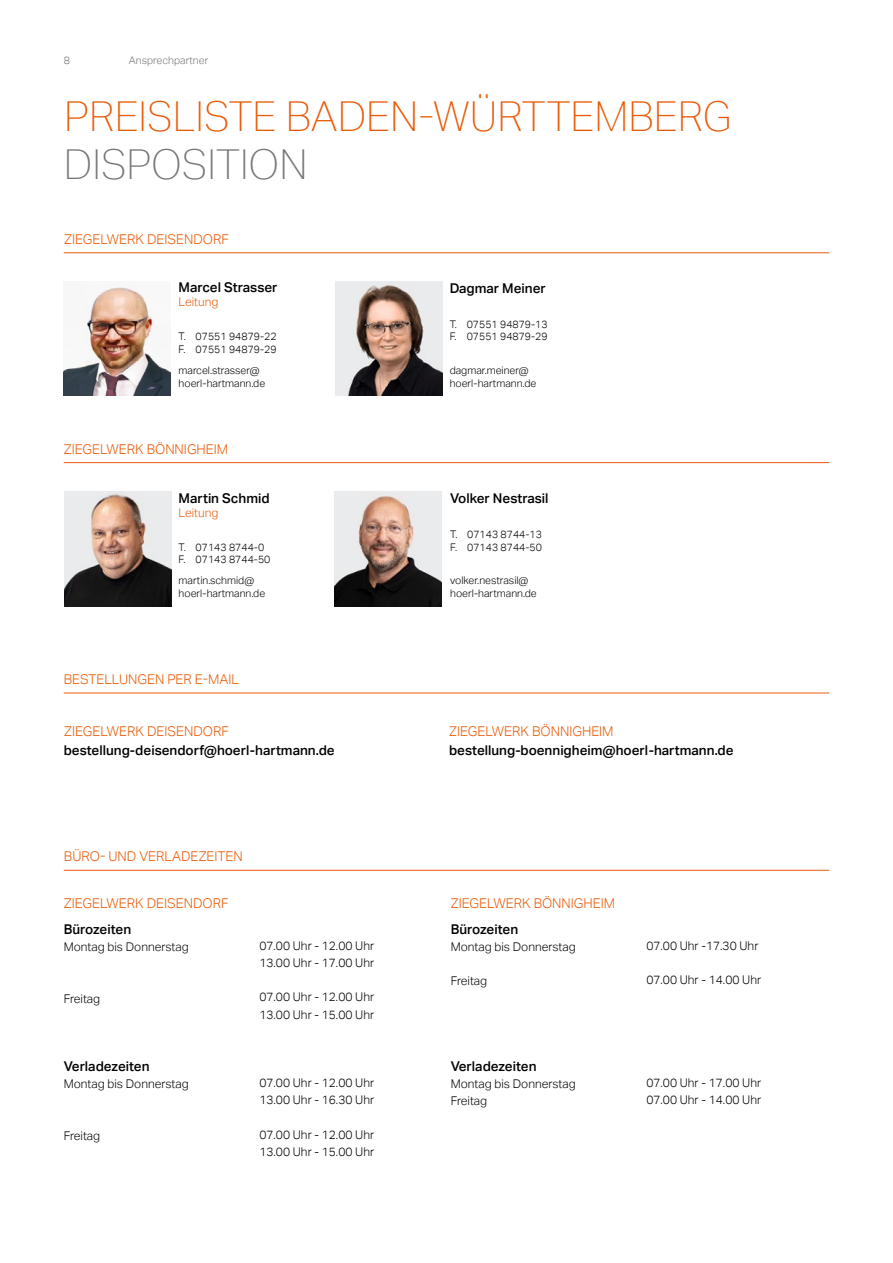
<style>
.page{position:relative;width:893px;height:1263px;background:#fff}
.page>*{position:absolute;margin:0;border:0;box-sizing:border-box;transform-origin:0 0}
.t1{font:100 41.25px "Aktiv Grotesk";color:#ea5a06}
.t2{font:100 41.25px "Aktiv Grotesk";color:#767676}
.t3{font:500 13.5px "Aktiv Grotesk";color:#000}
.t4{font:300 13.5px "Aktiv Grotesk";color:#ea5a06}
.t5{font:300 12px/17.2px "Aktiv Grotesk";color:#000}
.t6{font:300 12px "Aktiv Grotesk";color:#ea5a06}
.t7{font:300 10.5px/12.6px "Aktiv Grotesk";color:#000}
.t8{font:300 10.5px "Aktiv Grotesk";color:#767676}
</style>
<div class="page">
<hr style="left:64px;top:252px;width:765px;height:1px;background:#ea5a06">
<hr style="left:64px;top:462px;width:765px;height:1px;background:#ea5a06">
<hr style="left:64px;top:693px;width:765px;height:1px;background:#ea5a06">
<hr style="left:64px;top:870px;width:765px;height:1px;background:#ea5a06">
<img style="left:64px;top:282px;width:107px;height:114px">
<img style="left:335px;top:281px;width:107px;height:115px">
<img style="left:64px;top:492px;width:107px;height:114px">
<img style="left:335px;top:492px;width:107px;height:114px">
<p class="t8" style="left:129px;top:54px;width:81px">Ansprechpartner</p>
<p class="t8" style="left:64px;top:54px;width:8px">8</p>
<h1 class="t1" style="left:64px;top:93px;width:669px">PREISLISTE BADEN-WÜRTTEMBERG</h1>
<h1 class="t2" style="left:64px;top:141px;width:245px">DISPOSITION</h1>
<p class="t4" style="left:64px;top:231px;width:166px">ZIEGELWERK DEISENDORF</p>
<p class="t3" style="left:179px;top:280px;width:100px">Marcel Strasser</p>
<p class="t6" style="left:179px;top:295px;width:41px">Leitung</p>
<p class="t7" style="left:179px;top:330px;width:100px">T. 07551 94879-22<br>F. 07551 94879-29</p>
<p class="t7" style="left:179px;top:364px;width:88px">marcel.strasser@ hoerl-hartmann.de</p>
<p class="t4" style="left:64px;top:441px;width:166px">ZIEGELWERK BÖNNIGHEIM</p>
<p class="t3" style="left:179px;top:491px;width:92px">Martin Schmid</p>
<p class="t6" style="left:179px;top:506px;width:41px">Leitung</p>
<p class="t7" style="left:179px;top:541px;width:93px">T. 07143 8744-0<br>F. 07143 8744-50</p>
<p class="t7" style="left:179px;top:574px;width:88px">martin.schmid@ hoerl-hartmann.de</p>
<p class="t4" style="left:64px;top:671px;width:177px">BESTELLUNGEN PER E-MAIL</p>
<p class="t3" style="left:450px;top:280px;width:98px">Dagmar Meiner</p>
<p class="t7" style="left:450px;top:318px;width:100px">T. 07551 94879-13<br>F. 07551 94879-29</p>
<p class="t7" style="left:450px;top:364px;width:88px">dagmar.meiner@ hoerl-hartmann.de</p>
<p class="t3" style="left:450px;top:491px;width:100px">Volker Nestrasil</p>
<p class="t7" style="left:450px;top:528px;width:93px">T. 07143 8744-13<br>F. 07143 8744-50</p>
<p class="t7" style="left:450px;top:574px;width:88px">volker.nestrasil@ hoerl-hartmann.de</p>
<p class="t4" style="left:64px;top:723px;width:166px">ZIEGELWERK DEISENDORF</p>
<p class="t4" style="left:449px;top:724px;width:166px">ZIEGELWERK BÖNNIGHEIM</p>
<p class="t3" style="left:64px;top:743px;width:272px">bestellung-deisendorf@hoerl-hartmann.de</p>
<p class="t3" style="left:449px;top:743px;width:286px">bestellung-boennigheim@hoerl-hartmann.de</p>
<p class="t4" style="left:64px;top:849px;width:180px">BÜRO- UND VERLADEZEITEN</p>
<p class="t4" style="left:64px;top:896px;width:166px">ZIEGELWERK DEISENDORF</p>
<p class="t4" style="left:451px;top:896px;width:166px">ZIEGELWERK BÖNNIGHEIM</p>
<p class="t3" style="left:64px;top:921px;width:69px">Bürozeiten</p>
<p class="t5" style="left:64px;top:938px;width:127px">Montag bis Donnerstag</p>
<p class="t3" style="left:451px;top:921px;width:69px">Bürozeiten</p>
<p class="t5" style="left:451px;top:938px;width:127px">Montag bis Donnerstag</p>
<p class="t5" style="left:451px;top:972px;width:38px">Freitag</p>
<p class="t5" style="left:259px;top:937px;width:116px">07.00 Uhr - 12.00 Uhr<br>13.00 Uhr - 17.00 Uhr</p>
<p class="t5" style="left:259px;top:989px;width:116px">07.00 Uhr - 12.00 Uhr<br>13.00 Uhr - 15.00 Uhr</p>
<p class="t5" style="left:64px;top:990px;width:38px">Freitag</p>
<p class="t3" style="left:64px;top:1058px;width:87px">Verladezeiten</p>
<p class="t5" style="left:64px;top:1075px;width:127px">Montag bis Donnerstag</p>
<p class="t5" style="left:64px;top:1127px;width:38px">Freitag</p>
<p class="t5" style="left:259px;top:1074px;width:116px">07.00 Uhr - 12.00 Uhr<br>13.00 Uhr - 16.30 Uhr</p>
<p class="t5" style="left:259px;top:1126px;width:116px">07.00 Uhr - 12.00 Uhr<br>13.00 Uhr - 15.00 Uhr</p>
<p class="t3" style="left:451px;top:1058px;width:87px">Verladezeiten</p>
<p class="t5" style="left:451px;top:1075px;width:127px">Montag bis Donnerstag<br>Freitag</p>
<p class="t5" style="left:646px;top:937px;width:114px">07.00 Uhr -17.30 Uhr</p>
<p class="t5" style="left:646px;top:971px;width:116px">07.00 Uhr - 14.00 Uhr</p>
<p class="t5" style="left:646px;top:1074px;width:116px">07.00 Uhr - 17.00 Uhr<br>07.00 Uhr - 14.00 Uhr</p>
</div>
